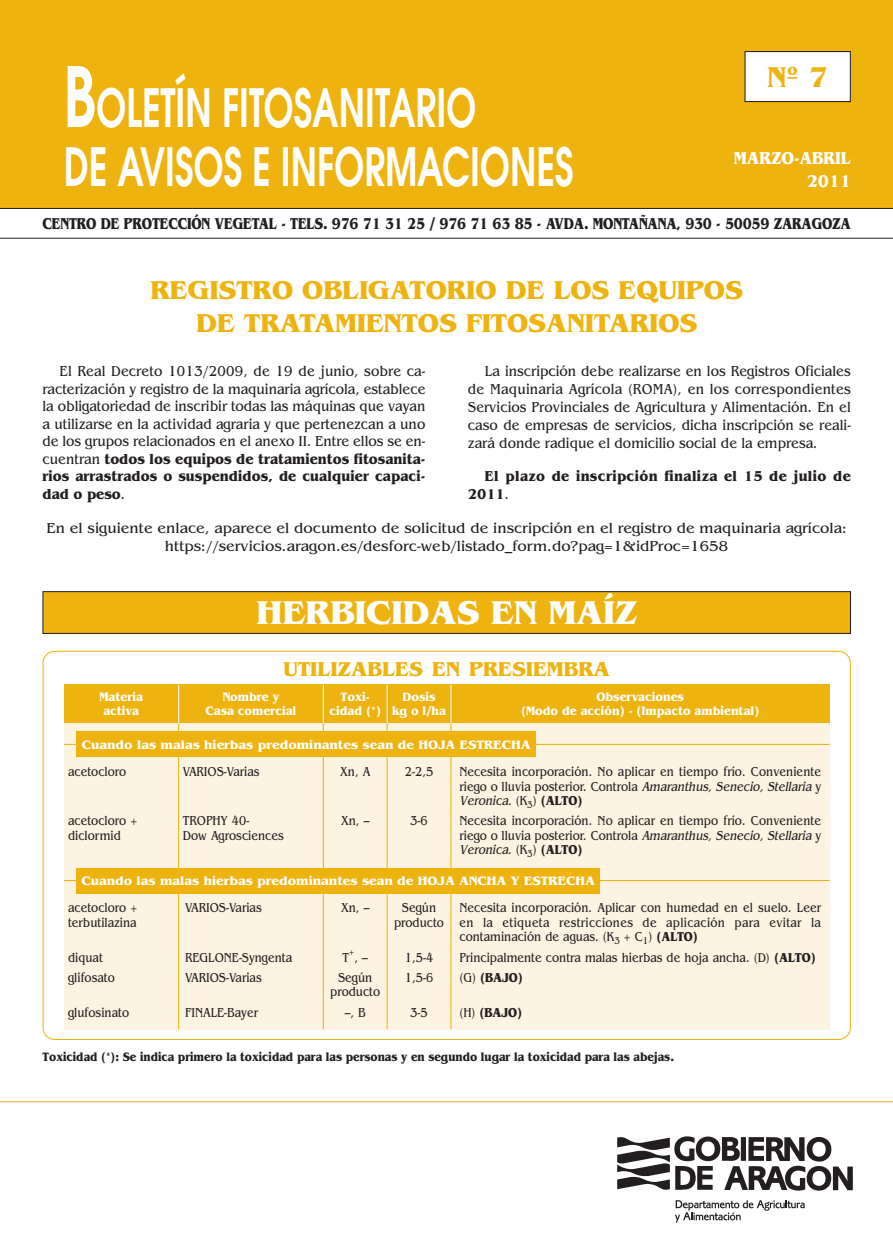
<style>
.page{position:relative;width:893px;height:1255px;background:#fff}
.page>*{position:absolute;margin:0;border:0;box-sizing:border-box;transform-origin:0 0}
.t1{font:600 52.5px/58.5px "Avant Garde";color:#fff;scale:.68 1}
.t2{font:700 34.5px "Benguiat";color:#fff}
.t3{font:700 30px "Benguiat";color:#efb310;scale:.95 1}
.t4{font:700 27px/33px "Benguiat";color:#efb310;text-align:center}
.t5{font:700 21px "Benguiat";color:#efb310}
.t6{font:700 18px/22.5px "Benguiat";color:#fff;text-align:right;scale:.9 1}
.t7{font:700 16.5px "Benguiat";letter-spacing:-.01em;color:#231f20;scale:.8 1}
.t8{font:15px/17.5px "Benguiat";color:#231f20;text-align:justify;scale:.9 1}
.t9{font:15px/17.2px "Benguiat";color:#231f20;text-align:center}
.t10{font:700 15px/18px "Benguiat";letter-spacing:.025em;color:#231f20;scale:.9 1}
.t11{font:13.5px/14.2px "Benguiat";color:#231f20;scale:.85 1}
.t12{font:700 13.5px "Benguiat";color:#231f20;scale:.85 1}
.t13{font:700 12.75px "Benguiat";color:#fff}
.t14{font:700 12.75px/14.2px "Benguiat";color:#fff;text-align:center;scale:.9 1}
.t15{font:700 12.75px "Benguiat";color:#231f20;scale:.85 1}
.t16{font:10.2px "Benguiat";color:#231f20;scale:.85 1}
.s1{font-size:82.5px}
.s2{font-weight:700}
.s3{font-weight:400}
.s4{font-style:italic}
</style>
<div class="page">
<div style="left:43px;top:591px;width:807px;height:42px;background:#efb310"></div>
<div style="left:43px;top:591px;width:807px;height:43px;border:1px solid #231f20"></div>
<svg style="left:675px;top:1200px;width:129px;height:22px"></svg>
<svg style="left:617px;top:1136px;width:236px;height:55px"></svg>
<hr style="left:0;top:1101px;width:892px;height:1px;background:#efb310">
<svg style="left:43px;top:651px;width:807px;height:389px"></svg>
<div style="left:64px;top:723px;width:765px;height:306px;background:#fcf4e0"></div>
<div style="left:64px;top:685px;width:115px;height:38px;background:#efb310"></div>
<div style="left:179px;top:685px;width:144px;height:38px;background:#efb310"></div>
<div style="left:387px;top:685px;width:64px;height:38px;background:#efb310"></div>
<div style="left:323px;top:685px;width:64px;height:38px;background:#efb310"></div>
<div style="left:451px;top:685px;width:378px;height:38px;background:#efb310"></div>
<hr style="left:323px;top:685px;width:1px;height:38px;background:#fff">
<hr style="left:178px;top:685px;width:1px;height:38px;background:#fff">
<hr style="left:386px;top:685px;width:1px;height:38px;background:#fff">
<hr style="left:450px;top:685px;width:1px;height:38px;background:#fff">
<hr style="left:64px;top:744px;width:765px;height:1px;background:#efb310">
<hr style="left:178px;top:723px;width:1px;height:306px;background:#efb310">
<hr style="left:323px;top:723px;width:1px;height:306px;background:#efb310">
<hr style="left:386px;top:723px;width:1px;height:306px;background:#efb310">
<hr style="left:450px;top:723px;width:1px;height:306px;background:#efb310">
<div style="left:77px;top:731px;width:459px;height:26px;background:#efb310"></div>
<hr style="left:64px;top:880px;width:765px;height:1px;background:#efb310">
<div style="left:77px;top:867px;width:523px;height:26px;background:#efb310"></div>
<div style="left:0;top:0;width:892px;height:208px;background:#efb310"></div>
<hr style="left:0;top:238px;width:892px;height:1px;background:#231f20">
<hr style="left:0;top:208px;width:892px;height:1px;background:#231f20">
<div style="left:745px;top:52px;width:105px;height:50px;background:#fff"></div>
<div style="left:744px;top:51px;width:106px;height:51px;border:1px solid #231f20"></div>
<h3 class="t3" style="left:767px;top:65px;width:65px">Nº 7</h3>
<h1 class="t1" style="left:64px;top:85px;width:751px"><span class="s1">B</span>OLETÍN FITOSANITARIO<br>DE AVISOS E INFORMACIONES</h1>
<p class="t7" style="left:43px;top:217px;width:1011px">CENTRO DE PROTECCIÓN VEGETAL - TELS. 976 71 31 25 / 976 71 63 85 - AVDA. MONTAÑANA, 930 - 50059 ZARAGOZA</p>
<h3 class="t6" style="left:733px;top:149px;width:131px">MARZO-ABRIL<br>2011</h3>
<h3 class="t4" style="left:150px;top:276px;width:594px">REGISTRO OBLIGATORIO DE LOS EQUIPOS<br>DE TRATAMIENTOS FITOSANITARIOS</h3>
<p class="t8" style="left:43px;top:364px;width:427px;text-indent:17px">El Real Decreto 1013/2009, de 19 de junio, sobre ca&shy;racterización y registro de la maquinaria agrícola, establece la obligatoriedad de inscribir todas las máquinas que vayan a utilizarse en la actividad agraria y que pertenezcan a uno de los grupos relacionados en el anexo II. Entre ellos se en&shy;cuentran <span class="s2">todos los equipos de tratamientos fitosanita&shy;rios arrastrados o suspendidos, de cualquier capaci&shy;dad o peso</span>.</p>
<p class="t8" style="left:468px;top:363px;width:427px;line-height:18px;text-indent:17px">La inscripción debe realizarse en los Registros Oficiales de Maquinaria Agrícola (ROMA), en los correspondientes Servicios Provinciales de Agricultura y Alimentación. En el caso de empresas de servicios, dicha inscripción se reali&shy;zará donde radique el domicilio social de la empresa.</p>
<p class="t10" style="left:468px;top:468px;width:427px;text-indent:17px">El plazo de inscripción finaliza el 15 de julio de<br>2011<span class="s3">.</span></p>
<p class="t9" style="left:46px;top:521px;width:801px">En el siguiente enlace, aparece el documento de solicitud de inscripción en el registro de maquinaria agrícola: https://servicios.aragon.es/desforc-web/listado_form.do?pag=1&amp;idProc=1658</p>
<h2 class="t2" style="left:256px;top:599px;width:382px">HERBICIDAS EN MAÍZ</h2>
<h3 class="t5" style="left:283px;top:661px;width:328px">UTILIZABLES EN PRESIEMBRA</h3>
<p class="t14" style="left:99px;top:691px;width:50px">Materia activa</p>
<p class="t14" style="left:205px;top:691px;width:102px">Nombre y<br>Casa comercial</p>
<p class="t14" style="left:392px;top:691px;width:61px">Dosis<br>kg o l/ha</p>
<p class="t14" style="left:329px;top:691px;width:59px">Toxi&shy;cidad (*)</p>
<p class="t14" style="left:521px;top:691px;width:266px">Observaciones<br>(Modo de acción) - (Impacto ambiental)</p>
<p class="t13" style="left:82px;top:739px;width:450px">Cuando las malas hierbas predominantes sean de HOJA ESTRECHA</p>
<p class="t11" style="left:68px;top:766px;width:70px">acetocloro</p>
<p class="t11" style="left:68px;top:815px;width:83px">acetocloro + diclormid</p>
<p class="t11" style="left:183px;top:766px;width:92px">VARIOS-Varias</p>
<p class="t11" style="left:183px;top:815px;width:120px">TROPHY 40-<br>Dow Agrosciences</p>
<p class="t11" style="left:340px;top:766px;width:37px">Xn, A</p>
<p class="t11" style="left:341px;top:815px;width:35px">Xn, –</p>
<p class="t11" style="left:404px;top:766px;width:35px">2-2,5</p>
<p class="t11" style="left:410px;top:815px;width:22px">3-6</p>
<p class="t11" style="left:459px;top:766px;width:427px;text-align:justify">Necesita incorporación. No aplicar en tiempo frío. Conveniente riego o lluvia posterior. Controla <span class="s4">Amaranthus, Senecio, Stellaria</span> y <span class="s4">Veronica.</span> (K<sub>3</sub>) <span class="s2">(ALTO)</span></p>
<p class="t11" style="left:459px;top:815px;width:427px;text-align:justify">Necesita incorporación. No aplicar en tiempo frío. Conveniente riego o lluvia posterior. Controla <span class="s4">Amaranthus, Senecio, Stellaria</span> y <span class="s4">Veronica.</span> (K<sub>3</sub>) <span class="s2">(ALTO)</span></p>
<p class="t13" style="left:81px;top:875px;width:515px">Cuando las malas hierbas predominantes sean de HOJA ANCHA Y ESTRECHA</p>
<p class="t11" style="left:459px;top:902px;width:427px;text-align:justify">Necesita incorporación. Aplicar con humedad en el suelo. Leer en la etiqueta restricciones de aplicación para evitar la contaminación de aguas. (K<sub>3</sub> + C<sub>1</sub>) <span class="s2">(ALTO)</span></p>
<p class="t11" style="left:459px;top:948px;width:420px;line-height:20.7px">Principalmente contra malas hierbas de hoja ancha. (D) <span class="s2">(ALTO) </span>(G) <span class="s2">(BAJO)</span></p>
<p class="t12" style="left:459px;top:1007px;width:75px"><span class="s3">(H)</span> (BAJO)</p>
<p class="t11" style="left:394px;top:902px;width:60px;text-align:center">Según producto</p>
<p class="t11" style="left:404px;top:948px;width:35px;line-height:20.7px">1,5-4<br>1,5-6</p>
<p class="t11" style="left:410px;top:1006px;width:22px">3-5</p>
<p class="t11" style="left:185px;top:902px;width:92px">VARIOS-Varias</p>
<p class="t11" style="left:185px;top:948px;width:128px;line-height:20.7px">REGLONE-Syngenta<br>VARIOS-Varias</p>
<p class="t11" style="left:185px;top:1006px;width:87px">FINALE-Bayer</p>
<p class="t11" style="left:68px;top:902px;width:83px">acetocloro + terbutilazina</p>
<p class="t11" style="left:68px;top:948px;width:57px;line-height:20.7px">diquat glifosato</p>
<p class="t11" style="left:68px;top:1006px;width:73px">glufosinato</p>
<p class="t11" style="left:341px;top:902px;width:35px">Xn, –</p>
<p class="t11" style="left:342px;top:951px;width:31px">T , –</p>
<p class="t16" style="left:349px;top:948px;width:8px">+</p>
<p class="t11" style="left:330px;top:971px;width:60px;text-align:center">Según producto</p>
<p class="t11" style="left:345px;top:1006px;width:26px">–, B</p>
<p class="t15" style="left:43px;top:1052px;width:744px">Toxicidad (*): Se indica primero la toxicidad para las personas y en segundo lugar la toxicidad para las abejas.</p>
</div>
